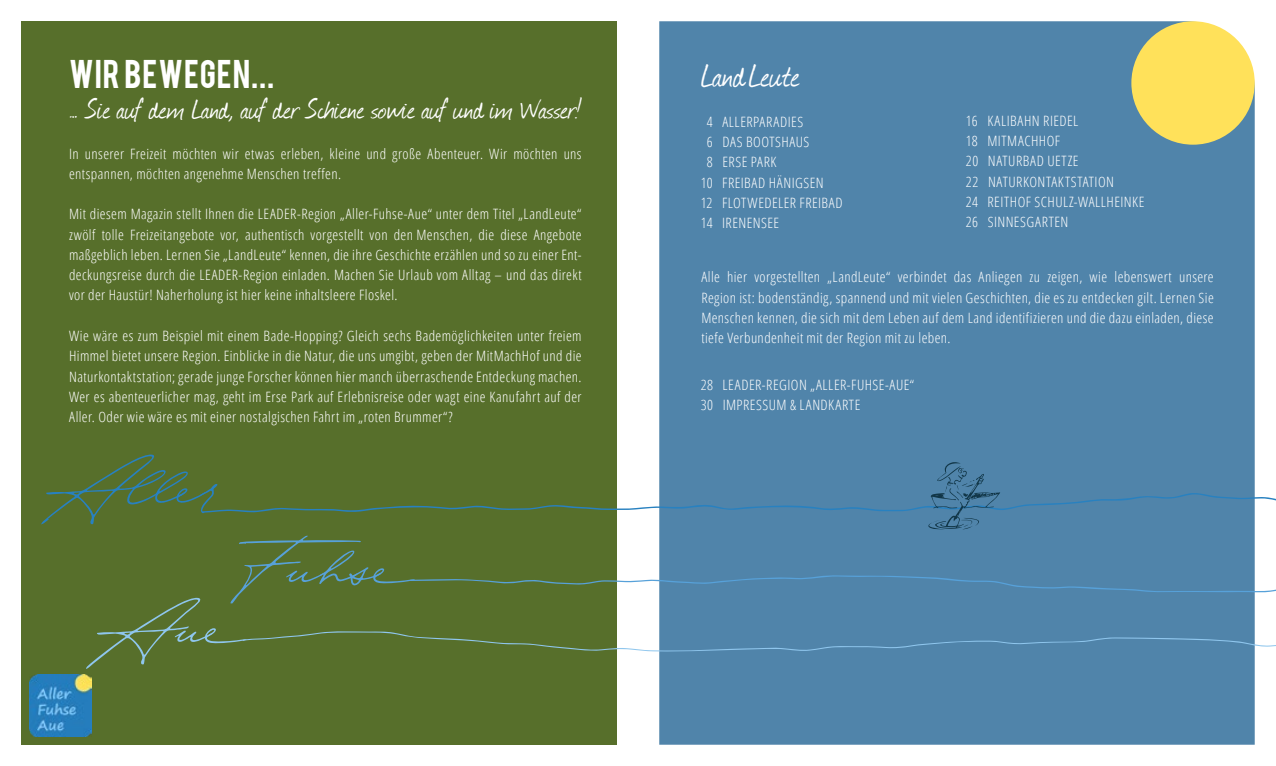
<style>
.page{position:relative;width:1276px;height:766px;background:#fff}
.page>*{position:absolute;margin:0;border:0;box-sizing:border-box;transform-origin:0 0}
.t1{font:39px "Journal";color:#fff}
.t2{font:33px "Journal";color:#fff}
.t3{font:31.5px "Bebas";letter-spacing:.025em;color:#fff}
.t4{font:300 14.25px/20.2px "Open Sans Condensed";letter-spacing:.025em;color:#fff;scale:1.04 1}
</style>
<div class="page">
<div style="left:659px;top:21px;width:595px;height:723px;background:#5084aa"></div>
<div style="left:21px;top:21px;width:596px;height:723px;background:#576f2b"></div>
<img style="left:30px;top:674px;width:61px;height:62px">
<svg style="left:41px;top:453px;width:1235px;height:215px"></svg>
<div style="left:1131px;top:21px;width:123px;height:124px;background:#ffe15a;border-radius:50%"></div>
<h3 class="t3" style="left:69px;top:51px;width:207px">WIR BEWEGEN...</h3>
<h2 class="t2" style="left:69px;top:86px;width:514px">… Sie auf dem Land, auf der Schiene sowie auf und im Wasser!</h2>
<p class="t4" style="left:69px;top:143px;width:494px">In unserer Freizeit möchten wir etwas erleben, kleine und große Abenteuer. Wir möchten uns entspannen, möchten angenehme Menschen treffen.</p>
<p class="t4" style="left:69px;top:203px;width:494px;text-align:justify">Mit diesem Magazin stellt Ihnen die LEADER-Region „Aller-Fuhse-Aue“ unter dem Titel „LandLeute“ zwölf tolle Freizeitangebote vor, authentisch vorgestellt von den Menschen, die diese Angebote maßgeblich leben. Lernen Sie „LandLeute“ kennen, die ihre Geschichte erzählen und so zu einer Ent&shy;deckungsreise durch die LEADER-Region einladen. Machen Sie Urlaub vom Alltag – und das direkt vor der Haustür! Naherholung ist hier keine inhaltsleere Floskel.</p>
<p class="t4" style="left:69px;top:325px;width:494px;text-align:justify">Wie wäre es zum Beispiel mit einem Bade-Hopping? Gleich sechs Bademöglichkeiten unter freiem Himmel bietet unsere Region. Einblicke in die Natur, die uns umgibt, geben der MitMachHof und die Naturkontaktstation; gerade junge Forscher können hier manch überraschende Entdeckung machen.<br>Wer es abenteuerlicher mag, geht im Erse Park auf Erlebnisreise oder wagt eine Kanufahrt auf der Aller. Oder wie wäre es mit einer nostalgischen Fahrt im „roten Brummer“?</p>
<h1 class="t1" style="left:701px;top:49px;width:101px">LandLeute</h1>
<p class="t4" style="left:707px;top:111px;width:94px">4 ALLERPARADIES</p>
<p class="t4" style="left:707px;top:131px;width:100px">6 DAS BOOTSHAUS</p>
<p class="t4" style="left:707px;top:151px;width:68px">8 ERSE PARK</p>
<p class="t4" style="left:701px;top:172px;width:120px">10 FREIBAD HÄNIGSEN</p>
<p class="t4" style="left:701px;top:192px;width:138px">12 FLOTWEDELER FREIBAD</p>
<p class="t4" style="left:701px;top:212px;width:77px">14 IRENENSEE</p>
<p class="t4" style="left:966px;top:110px;width:173px">16 KALIBAHN RIEDEL<br>18 MITMACHHOF<br>20 NATURBAD UETZE<br>22 NATURKONTAKTSTATION<br>24 REITHOF SCHULZ-WALLHEINKE<br>26 SINNESGARTEN</p>
<p class="t4" style="left:701px;top:266px;width:494px;text-align:justify">Alle hier vorgestellten „LandLeute“ verbindet das Anliegen zu zeigen, wie lebenswert unsere Region ist: bodenständig, spannend und mit vielen Geschichten, die es zu entdecken gilt. Lernen Sie Menschen kennen, die sich mit dem Leben auf dem Land identifizieren und die dazu einladen, diese tiefe Verbundenheit mit der Region mit zu leben.</p>
<p class="t4" style="left:701px;top:374px;width:207px">28 LEADER-REGION „ALLER-FUHSE-AUE“<br>30 IMPRESSUM &amp; LANDKARTE</p>
</div>
